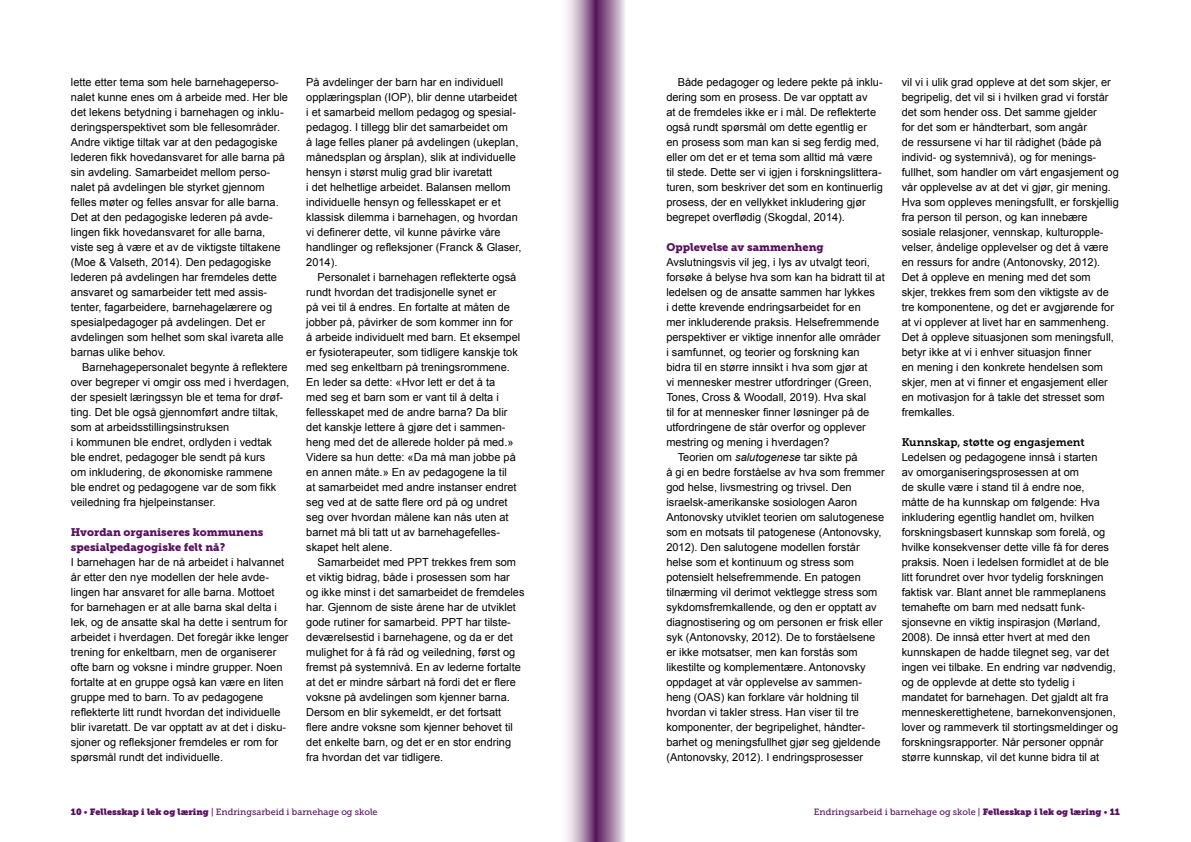
<style>
.page{position:relative;width:1191px;height:842px;background:#fff}
.page>*{position:absolute;margin:0;border:0;box-sizing:border-box;transform-origin:0 0}
.Brødtekst{font:11px/15px "Arial";color:#000}
.Brødtekst_1st_avsnit{font:11px/15px "Arial";color:#000}
.H2_Mellomtittel_Lill{font:11px/15px "Museo Slab 900";color:#570f5e}
.H3_tittel{font:11px "Museo Slab 700";color:#000}
.t1{font:9px "Museo Slab 500";color:#570f5e}
.s1{font-style:italic}
.s2{font-family:"Museo Slab"}
</style>
<div class="page">
<svg style="left:566px;top:0;width:59px;height:842px;background:#aa8cac"></svg>
<p class="Brødtekst_1st_avsnit" style="left:71px;top:75px;width:219px">lette etter tema som hele barnehageperso&shy;nalet kunne enes om å arbeide med. Her ble det lekens betydning i barnehagen og inklu&shy;deringsperspektivet som ble fellesområder.<br>Andre viktige tiltak var at den pedagogiske lederen fikk hovedansvaret for alle barna på sin avdeling. Samarbeidet mellom perso&shy;nalet på avdelingen ble styrket gjennom felles møter og felles ansvar for alle barna.<br>Det at den pedagogiske lederen på avde&shy;lingen fikk hovedansvaret for alle barna, viste seg å være et av de viktigste tiltakene (Moe &amp; Valseth, 2014). Den pedagogiske lederen på avdelingen har fremdeles dette ansvaret og samarbeider tett med assis&shy;tenter, fagarbeidere, barnehagelærere og spesialpedagoger på avdelingen. Det er avdelingen som helhet som skal ivareta alle barnas ulike behov.</p>
<p class="Brødtekst" style="left:71px;top:360px;width:220px;text-indent:11px">Barnehagepersonalet begynte å reflektere over begreper vi omgir oss med i hverdagen, der spesielt læringssyn ble et tema for drøf&shy;ting. Det ble også gjennomført andre tiltak, som at arbeidsstillingsinstruksen<br>i kommunen ble endret, ordlyden i vedtak ble endret, pedagoger ble sendt på kurs<br>om inkludering, de økonomiske rammene ble endret og pedagogene var de som fikk veiledning fra hjelpeinstanser.</p>
<h2 class="H2_Mellomtittel_Lill" style="left:71px;top:525px;width:194px">Hvordan organiseres kommunens spesialpedagogiske felt nå?</h2>
<p class="Brødtekst_1st_avsnit" style="left:71px;top:555px;width:219px">I barnehagen har de nå arbeidet i halvannet år etter den nye modellen der hele avde&shy;lingen har ansvaret for alle barna. Mottoet for barnehagen er at alle barna skal delta i lek, og de ansatte skal ha dette i sentrum for arbeidet i hverdagen. Det foregår ikke lenger trening for enkeltbarn, men de organiserer ofte barn og voksne i mindre grupper. Noen fortalte at en gruppe også kan være en liten gruppe med to barn. To av pedagogene reflekterte litt rundt hvordan det individuelle blir ivaretatt. De var opptatt av at det i disku&shy;sjoner og refleksjoner fremdeles er rom for spørsmål rundt det individuelle.</p>
<p class="Brødtekst_1st_avsnit" style="left:306px;top:75px;width:217px">På avdelinger der barn har en individuell opplæringsplan (IOP), blir denne utarbeidet i et samarbeid mellom pedagog og spesial&shy;pedagog. I tillegg blir det samarbeidet om<br>å lage felles planer på avdelingen (ukeplan, månedsplan og årsplan), slik at individuelle hensyn i størst mulig grad blir ivaretatt<br>i det helhetlige arbeidet. Balansen mellom individuelle hensyn og fellesskapet er et klassisk dilemma i barnehagen, og hvordan vi definerer dette, vil kunne påvirke våre handlinger og refleksjoner (Franck &amp; Glaser, 2014).</p>
<p class="Brødtekst" style="left:306px;top:270px;width:215px;text-indent:11px">Personalet i barnehagen reflekterte også rundt hvordan det tradisjonelle synet er<br>på vei til å endres. En fortalte at måten de jobber på, påvirker de som kommer inn for å arbeide individuelt med barn. Et eksempel er fysioterapeuter, som tidligere kanskje tok med seg enkeltbarn på treningsrommene.<br>En leder sa dette: «Hvor lett er det å ta<br>med seg et barn som er vant til å delta i fellesskapet med de andre barna? Da blir det kanskje lettere å gjøre det i sammen&shy;heng med det de allerede holder på med.» Videre sa hun dette: «Da må man jobbe på en annen måte.» En av pedagogene la til<br>at samarbeidet med andre instanser endret seg ved at de satte flere ord på og undret seg over hvordan målene kan nås uten at barnet må bli tatt ut av barnehagefelles&shy;skapet helt alene.</p>
<p class="Brødtekst" style="left:306px;top:555px;width:220px;text-indent:11px">Samarbeidet med PPT trekkes frem som et viktig bidrag, både i prosessen som har og ikke minst i det samarbeidet de fremdeles har. Gjennom de siste årene har de utviklet gode rutiner for samarbeid. PPT har tilste&shy;deværelsestid i barnehagene, og da er det mulighet for å få råd og veiledning, først og fremst på systemnivå. En av lederne fortalte at det er mindre sårbart nå fordi det er flere voksne på avdelingen som kjenner barna.<br>Dersom en blir sykemeldt, er det fortsatt flere andre voksne som kjenner behovet til det enkelte barn, og det er en stor endring fra hvordan det var tidligere.</p>
<p class="Brødtekst" style="left:666px;top:75px;width:218px;text-indent:11px">Både pedagoger og ledere pekte på inklu&shy;dering som en prosess. De var opptatt av<br>at de fremdeles ikke er i mål. De reflekterte også rundt spørsmål om dette egentlig er<br>en prosess som man kan si seg ferdig med, eller om det er et tema som alltid må være til stede. Dette ser vi igjen i forskningslittera&shy;turen, som beskriver det som en kontinuerlig prosess, der en vellykket inkludering gjør begrepet overflødig (Skogdal, 2014).</p>
<h2 class="H2_Mellomtittel_Lill" style="left:666px;top:240px;width:159px">Opplevelse av sammenheng</h2>
<p class="Brødtekst_1st_avsnit" style="left:666px;top:255px;width:220px">Avslutningsvis vil jeg, i lys av utvalgt teori, forsøke å belyse hva som kan ha bidratt til at ledelsen og de ansatte sammen har lykkes<br>i dette krevende endringsarbeidet for en<br>mer inkluderende praksis. Helsefremmende perspektiver er viktige innenfor alle områder i samfunnet, og teorier og forskning kan bidra til en større innsikt i hva som gjør at<br>vi mennesker mestrer utfordringer (Green, Tones, Cross &amp; Woodall, 2019). Hva skal<br>til for at mennesker finner løsninger på de utfordringene de står overfor og opplever mestring og mening i hverdagen?</p>
<p class="Brødtekst" style="left:666px;top:450px;width:220px;text-indent:11px">Teorien om <span class="s1">salutogenese</span> tar sikte på<br>å gi en bedre forståelse av hva som fremmer god helse, livsmestring og trivsel. Den israelsk-amerikanske sosiologen Aaron Antonovsky utviklet teorien om salutogenese som en motsats til patogenese (Antonovsky, 2012). Den salutogene modellen forstår helse som et kontinuum og stress som potensielt helsefremmende. En patogen tilnærming vil derimot vektlegge stress som sykdomsfremkallende, og den er opptatt av diagnostisering og om personen er frisk eller syk (Antonovsky, 2012). De to forståelsene er ikke motsatser, men kan forstås som likestilte og komplementære. Antonovsky oppdaget at vår opplevelse av sammen&shy;heng (OAS) kan forklare vår holdning til hvordan vi takler stress. Han viser til tre komponenter, der begripelighet, håndter&shy;barhet og meningsfullhet gjør seg gjeldende (Antonovsky, 2012). I endringsprosesser</p>
<p class="Brødtekst" style="left:901px;top:75px;width:219px">vil vi i ulik grad oppleve at det som skjer, er begripelig, det vil si i hvilken grad vi forstår det som hender oss. Det samme gjelder<br>for det som er håndterbart, som angår<br>de ressursene vi har til rådighet (både på individ- og systemnivå), og for menings&shy;fullhet, som handler om vårt engasjement og vår opplevelse av at det vi gjør, gir mening.<br>Hva som oppleves meningsfullt, er forskjellig fra person til person, og kan innebære sosiale relasjoner, vennskap, kulturopple&shy;velser, åndelige opplevelser og det å være en ressurs for andre (Antonovsky, 2012).<br>Det å oppleve en mening med det som skjer, trekkes frem som den viktigste av de tre komponentene, og det er avgjørende for at vi opplever at livet har en sammenheng.<br>Det å oppleve situasjonen som meningsfull, betyr ikke at vi i enhver situasjon finner<br>en mening i den konkrete hendelsen som skjer, men at vi finner et engasjement eller en motivasjon for å takle det stresset som fremkalles.</p>
<h3 class="H3_tittel" style="left:901px;top:436px;width:184px">Kunnskap, støtte og engasjement</h3>
<p class="Brødtekst_1st_avsnit" style="left:901px;top:450px;width:218px">Ledelsen og pedagogene innså i starten<br>av omorganiseringsprosessen at om<br>de skulle være i stand til å endre noe,<br>måtte de ha kunnskap om følgende: Hva inkludering egentlig handlet om, hvilken forskningsbasert kunnskap som forelå, og hvilke konsekvenser dette ville få for deres praksis. Noen i ledelsen formidlet at de ble litt forundret over hvor tydelig forskningen faktisk var. Blant annet ble rammeplanens temahefte om barn med nedsatt funk&shy;sjonsevne en viktig inspirasjon (Mørland, 2008). De innså etter hvert at med den kunnskapen de hadde tilegnet seg, var det ingen vei tilbake. En endring var nødvendig, og de opplevde at dette sto tydelig i mandatet for barnehagen. Det gjaldt alt fra menneskerettighetene, barnekonvensjonen, lover og rammeverk til stortingsmeldinger og forskningsrapporter. Når personer oppnår større kunnskap, vil det kunne bidra til at</p>
<p class="t1" style="left:71px;top:807px;width:308px"><span class="s2">10</span> • <span class="s2">Fellesskap i lek og læring</span> | Endringsarbeid i barnehage og skole</p>
<p class="t1" style="left:814px;top:807px;width:308px">Endringsarbeid i barnehage og skole | <span class="s2">Fellesskap i lek og læring</span> • <span class="s2">11</span></p>
</div>
